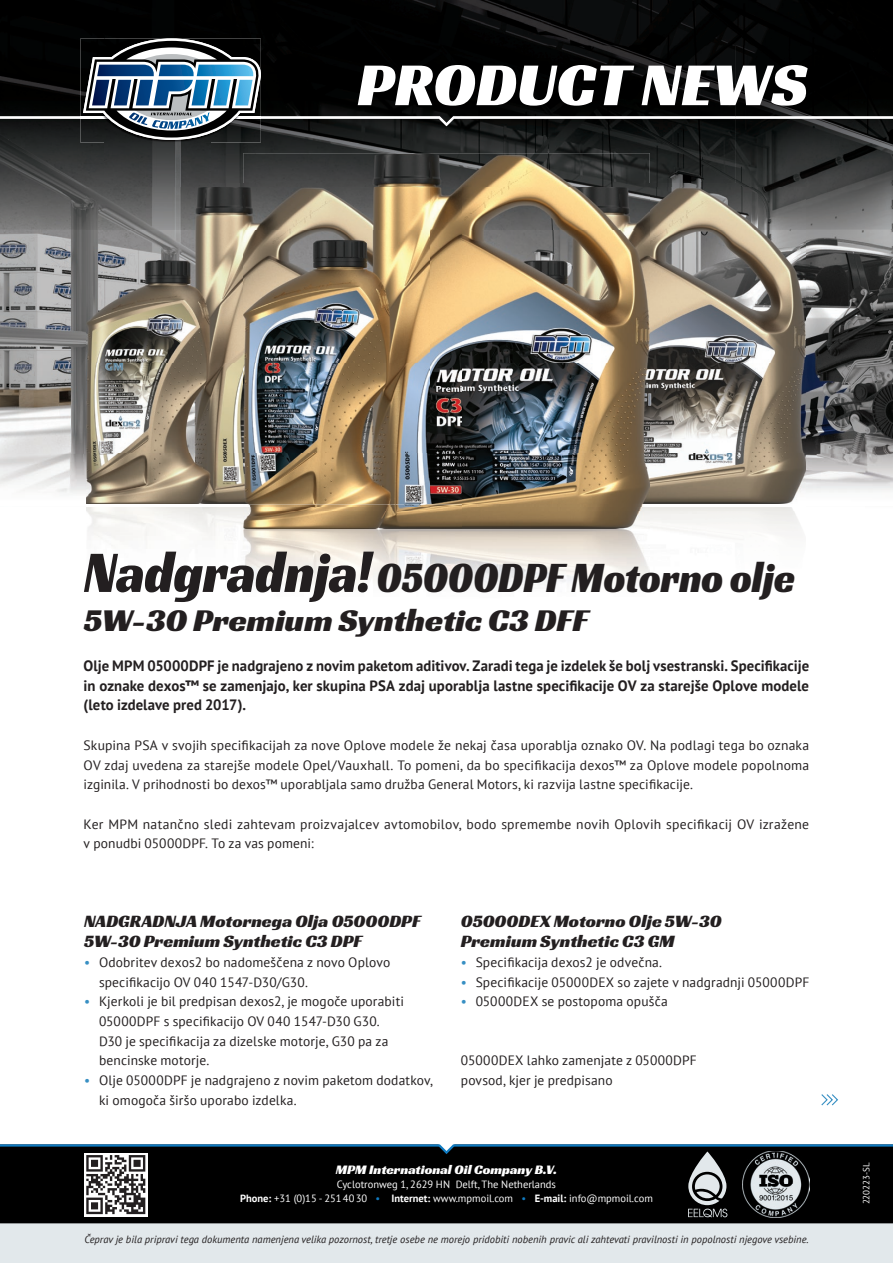
<style>
.page{position:relative;width:893px;height:1263px;background:#fff}
.page>*{position:absolute;margin:0;border:0;box-sizing:border-box;transform-origin:0 0}
.t1{font:62.25px "Racing Sans One";color:#fff}
.t2{font:60px "Racing Sans One";color:#231f20;scale:.85 1}
.t3{font:45px "Racing Sans One";letter-spacing:-.005em;color:#231f20;scale:.85 1}
.t4{font:33px "Racing Sans One";letter-spacing:-.005em;color:#231f20}
.t5{font:18px/19.8px "Racing Sans One";color:#231f20}
.t6{font:700 15px/19.6px "PT Sans";letter-spacing:.005em;color:#231f20;text-align:justify}
.t7{font:13.5px/19.8px "PT Sans";letter-spacing:.01em;color:#231f20}
.t8{font:13.5px "Racing Sans One";color:#fff}
.t9{font:13.5px "PT Sans";color:#378fc3}
.t10{font:italic 10.5px "PT Sans";color:#231f20}
.t11{font:10.5px "PT Sans";color:#fff}
.t12{font:10.5px "PT Sans";color:#107bc1}
.t13{font:9px "PT Sans";color:#fff}
.s1{font-weight:700}
</style>
<div class="page">
<img style="left:0;top:230px;width:86px;height:224px">
<img style="left:806px;top:230px;width:87px;height:224px">
<img style="left:0;top:454px;width:893px;height:40px">
<img style="left:0;top:0;width:105px;height:230px">
<img style="left:105px;top:0;width:788px;height:38px">
<img style="left:210px;top:140px;width:525px;height:44px">
<img style="left:735px;top:140px;width:158px;height:90px">
<img style="left:105px;top:143px;width:105px;height:44px">
<img style="left:210px;top:184px;width:33px;height:3px">
<img style="left:650px;top:184px;width:86px;height:3px">
<img style="left:86px;top:510px;width:245px;height:30px">
<img style="left:331px;top:528px;width:132px;height:59px">
<img style="left:463px;top:510px;width:338px;height:75px">
<img style="left:243px;top:529px;width:186px;height:58px">
<img style="left:86px;top:187px;width:157px;height:323px">
<img style="left:650px;top:187px;width:156px;height:323px">
<img style="left:650px;top:504px;width:156px;height:2px">
<img style="left:86px;top:504px;width:157px;height:2px">
<img style="left:429px;top:230px;width:34px;height:224px">
<img style="left:243px;top:454px;width:407px;height:74px">
<img style="left:243px;top:153px;width:407px;height:77px">
<img style="left:243px;top:187px;width:186px;height:317px">
<img style="left:463px;top:187px;width:187px;height:317px">
<div style="left:0;top:1219px;width:893px;height:44px;background:#e2e8eb"></div>
<div style="left:0;top:1217px;width:893px;height:6px;background:#000"></div>
<img style="left:80px;top:140px;width:181px;height:3px">
<svg style="left:0;top:38px;width:893px;height:102px;background:#1d2124"></svg>
<svg style="left:0;top:1144px;width:893px;height:73px;background:#15181b"></svg>
<svg style="left:821px;top:1094px;width:17px;height:12px"></svg>
<h1 class="t1" style="left:358px;top:44px;width:452px">PRODUCT NEWS</h1>
<h2 class="t2" style="left:84px;top:533px;width:340px">Nadgradnja!</h2>
<h3 class="t4" style="left:84px;top:599px;width:506px">W5 -30 Premium Synthetic C3 DFF</h3>
<p class="t6" style="left:84px;top:655px;width:727px">Olje MPM 05000DPF je nadgrajeno z novim paketom aditivov. Zaradi tega je izdelek še bolj vsestranski. Specifikacije in oznake dexos™ se zamenjajo, ker skupina PSA zdaj uporablja lastne specifikacije OV za starejše Oplove modele (leto izdelave pred 2017 .(</p>
<p class="t7" style="left:84px;top:735px;width:727px;text-align:justify">Skupina PSA v svojih specifikacijah za nove Oplove modele že nekaj časa uporablja oznako OV. Na podlagi tega bo oznaka OV zdaj uvedena za starejše modele Opel/Vauxhall. To pomeni, da bo specifikacija dexos™ za Oplove modele popolnoma izginila V. prihodnosti bo dexos™ uporabljala samo družba General Motors, ki razvija lastne specifikacije.</p>
<p class="t7" style="left:84px;top:814px;width:727px">Ker MPM natančno sledi zahtevam proizvajalcev avtomobilov, bodo spremembe novih Oplovih specifikacij OV izražene v ponudbi 05000DPF. To za vas pomeni:</p>
<h3 class="t3" style="left:377px;top:548px;width:494px">05000DPF Motorno olje</h3>
<h3 class="t5" style="left:84px;top:911px;width:338px">NADGRADNJA Motornega Olja 05000DPF<br>W5 -30 Premium Synthetic C3 DPF</h3>
<p class="t7" style="left:99px;top:952px;width:293px">Odobritev dexos2 bo nadomeščena z novo Oplovo</p>
<p class="t9" style="left:84px;top:953px;width:8px">•</p>
<p class="t9" style="left:84px;top:993px;width:8px">•</p>
<p class="t9" style="left:84px;top:1072px;width:8px">•</p>
<p class="t7" style="left:99px;top:971px;width:306px">specifikacijo OV 040 1547-D30/G30.<br>Kjerkoli je bil predpisan dexos2, je mogoče uporabiti</p>
<p class="t7" style="left:99px;top:1011px;width:335px">05000DPF s specifikacijo OV 040 1547-D30 G30.<br>D30 je specifikacija za dizelske motorje G, 30 pa za bencinske motorje.<br>Olje 05000DPF je nadgrajeno z novim paketom dodatkov,</p>
<p class="t7" style="left:99px;top:1090px;width:199px">ki omogoča širšo uporabo izdelka.</p>
<h3 class="t5" style="left:461px;top:911px;width:262px">05000DEX Motorno Olje W5 -30<br>Premium Synthetic C3 GM</h3>
<p class="t7" style="left:476px;top:952px;width:188px">Specifikacija dexos je2 odvečna.</p>
<p class="t9" style="left:461px;top:953px;width:8px">•</p>
<p class="t9" style="left:461px;top:973px;width:8px">•</p>
<p class="t9" style="left:461px;top:993px;width:8px">•</p>
<p class="t7" style="left:476px;top:971px;width:335px">Specifikacije 05000DEX so zajete v nadgradnji 05000DPF</p>
<p class="t7" style="left:476px;top:991px;width:194px">05000DEX se postopoma opušča</p>
<p class="t7" style="left:461px;top:1050px;width:238px">05000DEX lahko zamenjate z 05000DPF povsod, kjer je predpisano</p>
<p class="t8" style="left:336px;top:1161px;width:223px">MPM International Oil Company B .V.</p>
<p class="t11" style="left:456px;top:1178px;width:102px">Delft, The Netherlands</p>
<p class="t11" style="left:337px;top:1178px;width:115px">Cyclotronweg 1, 2629 HN</p>
<p class="t11" style="left:240px;top:1192px;width:129px"><span class="s1">Phone:</span> +31 )0( 15 - 2514030</p>
<p class="t12" style="left:376px;top:1192px;width:6px">•</p>
<p class="t11" style="left:391px;top:1192px;width:123px"><span class="s1">Internet:</span> www.mpmoil.com</p>
<p class="t12" style="left:521px;top:1192px;width:6px">•</p>
<p class="t11" style="left:535px;top:1192px;width:120px"><span class="s1">-E mail:</span> info@mpmoil.com</p>
<p class="t10" style="left:84px;top:1232px;width:726px">Čeprav je bila pripravi tega dokumenta namenjena velika pozornost, tretje osebe ne morejo pridobiti nobenih pravic ali zahtevati pravilnosti in popolnosti njegove vsebine.</p>
<p class="t13" style="left:860px;top:1204px;width:44px;rotate:-90deg">220223-SL</p>
</div>
